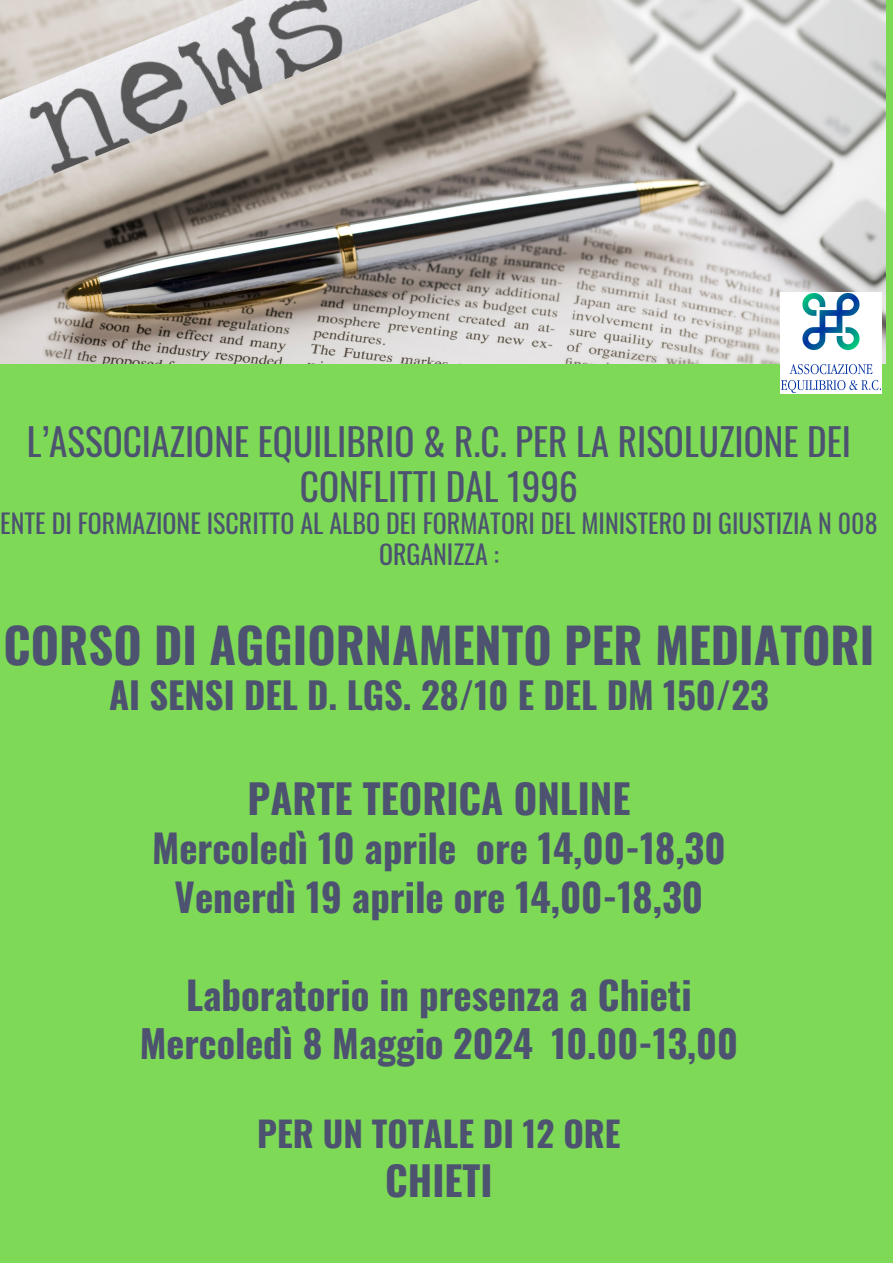
<style>
.page{position:relative;width:893px;height:1263px;background:#7ed957}
.page>*{position:absolute;margin:0;border:0;box-sizing:border-box;transform-origin:0 0}
.t1{font:700 48.45px "Oswald";color:#4c5270}
.t2{font:700 40.2px "Oswald";color:#4c5270}
.t3{font:700 38.7px/48.9px "Oswald";color:#4c5270;text-align:center}
.t4{font:700 37.95px "Oswald";color:#4c5270}
.t5{font:37.2px/44.4px "Oswald";color:#4c5270;text-align:center}
.t6{font:700 36.45px "Oswald";color:#4c5270}
.t7{font:700 34.95px "Oswald";color:#4c5270}
.t8{font:25.95px/30.9px "Oswald";color:#4c5270;text-align:center}
</style>
<div class="page">
<img style="left:0;top:0;width:885px;height:363px">
<img style="left:0;top:0;width:539px;height:211px">
<img style="left:780px;top:292px;width:101px;height:102px">
<p class="t5" style="left:27px;top:418px;width:826px">L’ASSOCIAZIONE EQUILIBRIO &amp; R.C. PER LA RISOLUZIONE DEI<br>CONFLITTI DAL 1996</p>
<p class="t8" style="left:0;top:507px;width:879px">ENTE DI FORMAZIONE ISCRITTO AL ALBO DEI FORMATORI DEL MINISTERO DI GIUSTIZIA N 008<br>ORGANIZZA :</p>
<p class="t1" style="left:4px;top:607px;width:872px">CORSO DI AGGIORNAMENTO PER MEDIATORI</p>
<p class="t6" style="left:109px;top:666px;width:661px">AI SENSI DEL D. LGS. 28/10 E DEL DM 150/23</p>
<p class="t2" style="left:247px;top:767px;width:384px">PARTE TEORICA ONLINE</p>
<p class="t3" style="left:152px;top:822px;width:575px">Mercoledì 10 aprile ore 14,00-18,30<br>Venerdì 19 aprile ore 14,00-18,30</p>
<p class="t3" style="left:186px;top:969px;width:507px">Laboratorio in presenza a Chieti</p>
<p class="t4" style="left:140px;top:1014px;width:600px">Mercoledì 8 Maggio 2024 10.00-13,00</p>
<p class="t7" style="left:257px;top:1106px;width:365px">PER UN TOTALE DI 12 ORE</p>
<p class="t2" style="left:385px;top:1149px;width:109px">CHIETI</p>
</div>
